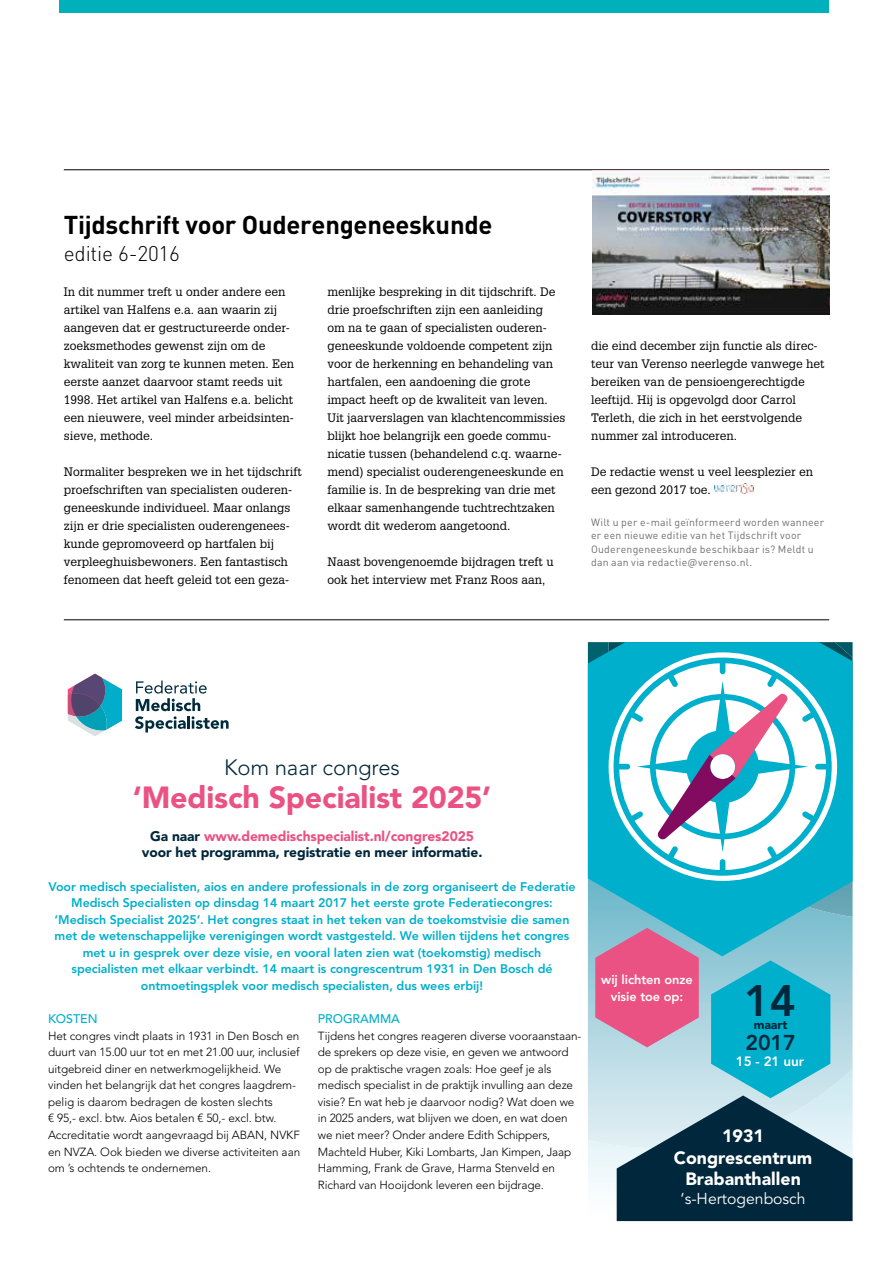
<style>
.page{position:relative;width:893px;height:1263px;background:#fff}
.page>*{position:absolute;margin:0;border:0;box-sizing:border-box;transform-origin:0 0}
.t1{font:800 43.8px "Avenir LT Std";color:#00273b}
.t2{font:900 30.3px "Avenir LT Std";letter-spacing:-.005em;color:#ea5284}
.t3{font:700 25.5px "DINOT";letter-spacing:-.01em;color:#000}
.t4{font:300 22.05px "Avenir LT Std";letter-spacing:-.005em;color:#00273b}
.t5{font:800 21.3px "Avenir LT Std";color:#00273b}
.t6{font:300 21px "DINOT";letter-spacing:-.01em;color:#000}
.t7{font:900 17.7px/21.3px "Avenir LT Std";color:#fff;text-align:center}
.t8{font:15.75px "Avenir LT Std";color:#fff}
.t9{font:900 13.8px/16.5px "Avenir LT Std";letter-spacing:-.005em;color:#00273b;text-align:center}
.t10{font:800 13.5px "Avenir LT Std";letter-spacing:-.005em;color:#fff}
.t11{font:800 12.75px/16.5px "Avenir LT Std";letter-spacing:-.005em;color:#fff;text-align:center}
.t12{font:800 12.45px/16.5px "Avenir LT Std";letter-spacing:-.005em;color:#00afcb;text-align:center}
.t13{font:500 12.45px "Avenir LT Std";letter-spacing:-.005em;color:#00afcb}
.t14{font:900 12.3px "Avenir LT Std";letter-spacing:-.005em;color:#00273b}
.t15{font:12px/18px "Glypha LT Std";color:#000}
.t16{font:300 11.7px/16.5px "Avenir LT Std";letter-spacing:-.01em;color:#000}
.t17{font:10.5px/13.5px "DINOT";letter-spacing:.02em;color:#706f6f}
.s1{color:#ea5284}
</style>
<div class="page">
<div style="left:60px;top:0;width:769px;height:13px;background:#00b1bb"></div>
<hr style="left:64px;top:169px;width:765px;height:1px;background:#000">
<hr style="left:64px;top:619px;width:765px;height:1px;background:#000">
<svg style="left:135px;top:680px;width:94px;height:52px"></svg>
<svg style="left:68px;top:673px;width:54px;height:63px"></svg>
<svg style="left:588px;top:917px;width:265px;height:39px;background:#4bb9ce"></svg>
<svg style="left:595px;top:928px;width:258px;height:293px;background:#6a8fa4"></svg>
<svg style="left:588px;top:642px;width:265px;height:275px"></svg>
<img style="left:714px;top:484px;width:39px;height:10px">
<img style="left:592px;top:170px;width:237px;height:145px">
<h3 class="t3" style="left:64px;top:208px;width:430px">Tijdschrift voor Ouderengeneeskunde</h3>
<h3 class="t6" style="left:64px;top:241px;width:118px">editie 6-2016</h3>
<p class="t15" style="left:64px;top:283px;width:232px">In dit nummer treft u onder andere een artikel van Halfens e.a. aan waarin zij aangeven dat er gestructureerde onder&shy;zoeksmethodes gewenst zijn om de kwaliteit van zorg te kunnen meten. Een eerste aanzet daarvoor stamt reeds uit 1998. Het artikel van Halfens e.a. belicht een nieuwere, veel minder arbeidsinten&shy;sieve, methode.</p>
<p class="t15" style="left:64px;top:463px;width:240px">Normaliter bespreken we in het tijdschrift proefschriften van specialisten ouderen&shy;geneeskunde individueel. Maar onlangs zijn er drie specialisten ouderengenees&shy;kunde gepromoveerd op hartfalen bij verpleeghuisbewoners. Een fantastisch fenomeen dat heeft geleid tot een geza-</p>
<p class="t15" style="left:327px;top:283px;width:240px">menlijke bespreking in dit tijdschrift. De drie proefschriften zijn een aanleiding<br>om na te gaan of specialisten ouderen&shy;geneeskunde voldoende competent zijn voor de herkenning en behandeling van hartfalen, een aandoening die grote impact heeft op de kwaliteit van leven.<br>Uit jaarverslagen van klachtencommissies blijkt hoe belangrijk een goede commu&shy;nicatie tussen (behandelend c.q. waarne&shy;mend) specialist ouderengeneeskunde en familie is. In de bespreking van drie met elkaar samenhangende tuchtrechtzaken wordt dit wederom aangetoond.</p>
<p class="t15" style="left:327px;top:553px;width:228px">Naast bovengenoemde bijdragen treft u ook het interview met Franz Roos aan,</p>
<p class="t15" style="left:591px;top:337px;width:235px">die eind december zijn functie als direc&shy;teur van Verenso neerlegde vanwege het bereiken van de pensioengerechtigde leeftijd. Hij is opgevolgd door Carrol Terleth, die zich in het eerstvolgende nummer zal introduceren.</p>
<p class="t15" style="left:591px;top:463px;width:224px">De redactie wenst u veel leesplezier en een gezond 2017 toe.</p>
<p class="t17" style="left:591px;top:515px;width:235px">Wilt u per e-mail geïnformeerd worden wanneer er een nieuwe editie van het Tijdschrift voor Ouderengeneeskunde beschikbaar is? Meldt u dan aan via redactie@verenso.nl.</p>
<h3 class="t4" style="left:224px;top:754px;width:177px">Kom naar congres</h3>
<h2 class="t2" style="left:133px;top:779px;width:360px">‘Medisch Specialist 2025’</h2>
<p class="t9" style="left:142px;top:828px;width:342px">Ga naar <span class="s1">www.demedischspecialist.nl/congres2025 </span>voor het programma, registratie en meer informatie.</p>
<p class="t12" style="left:49px;top:878px;width:529px">Voor medisch specialisten, aios en andere professionals in de zorg organiseert de Federatie Medisch Specialisten op dinsdag 14 maart 2017 het eerste grote Federatiecongres: ‘Medisch Specialist 2025’. Het congres staat in het teken van de toekomstvisie die samen met de wetenschappelijke verenigingen wordt vastgesteld. We willen tijdens het congres met u in gesprek over deze visie, en vooral laten zien wat (toekomstig) medisch specialisten met elkaar verbindt. 14 maart is congrescentrum 1931 in Den Bosch dé ontmoetingsplek voor medisch specialisten, dus wees erbij!</p>
<p class="t13" style="left:318px;top:1011px;width:84px">PROGRAMMA</p>
<p class="t16" style="left:318px;top:1027px;width:265px">Tijdens het congres reageren diverse vooraanstaan&shy;de sprekers op deze visie, en geven we antwoord op de praktische vragen zoals: Hoe geef je als medisch specialist in de praktijk invulling aan deze visie? En wat heb je daarvoor nodig? Wat doen we in 2025 anders, wat blijven we doen, en wat doen we niet meer? Onder andere Edith Schippers, Machteld Huber, Kiki Lombarts, Jan Kimpen, Jaap Hamming, Frank de Grave, Harma Stenveld en Richard van Hooijdonk leveren een bijdrage.</p>
<p class="t13" style="left:48px;top:1011px;width:51px">KOSTEN</p>
<p class="t16" style="left:48px;top:1027px;width:254px">Het congres vindt plaats in 1931 in Den Bosch en duurt van 15.00 uur tot en met 21.00 uur, inclusief uitgebreid diner en netwerkmogelijkheid. We vinden het belangrijk dat het congres laagdrem&shy;pelig is daarom bedragen de kosten slechts<br>€ 95,- excl. btw. Aios betalen € 50,- excl. btw.<br>Accreditatie wordt aangevraagd bij ABAN, NVKF en NVZA. Ook bieden we diverse activiteiten aan om ’s ochtends te ondernemen.</p>
<p class="t11" style="left:601px;top:972px;width:93px">wij lichten onze visie toe op:</p>
<h1 class="t1" style="left:744px;top:975px;width:53px">14</h1>
<p class="t14" style="left:754px;top:1017px;width:35px">maart</p>
<h3 class="t5" style="left:745px;top:1030px;width:52px">2017</h3>
<p class="t10" style="left:736px;top:1053px;width:70px">15 - 21 uur</p>
<h3 class="t7" style="left:674px;top:1125px;width:140px">1931<br>Congrescentrum<br>Brabanthallen</h3>
<h3 class="t8" style="left:681px;top:1189px;width:127px">‘s-Hertogenbosch</h3>
</div>
